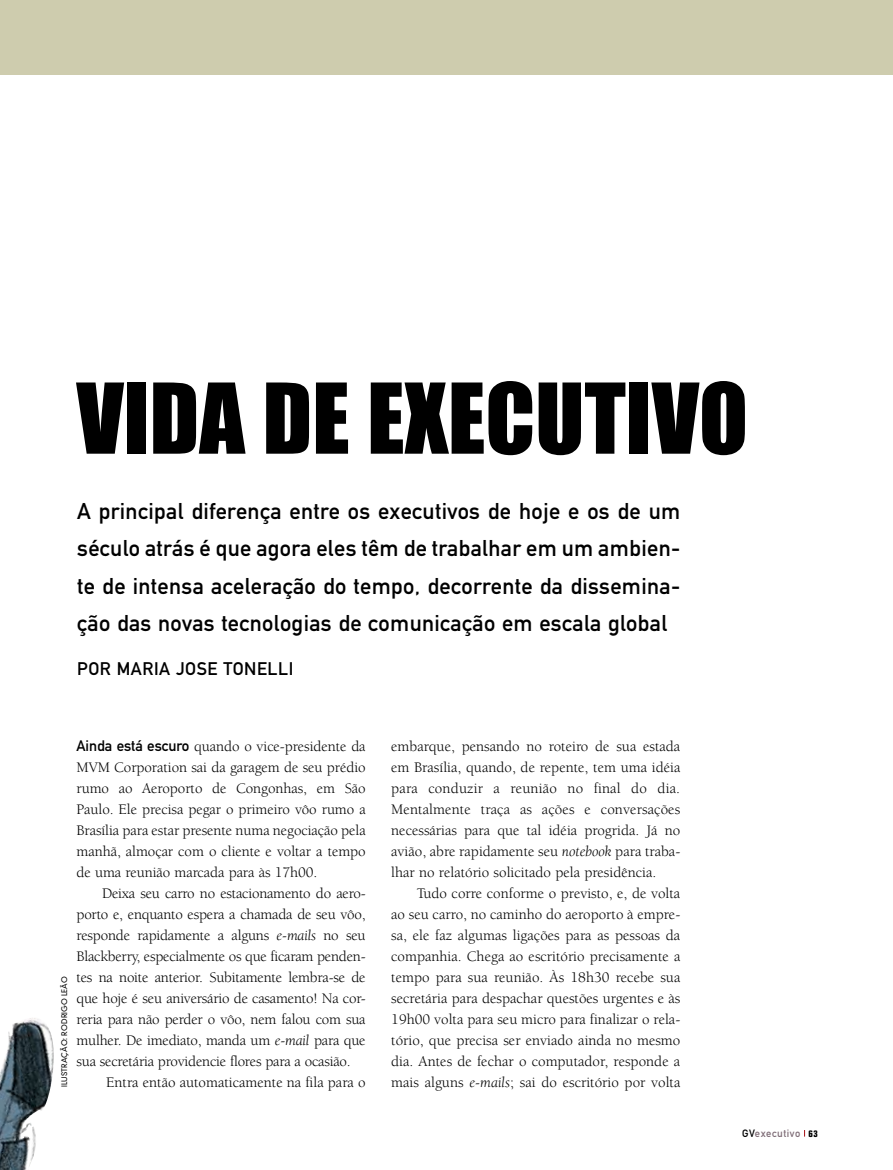
<style>
.page{position:relative;width:893px;height:1170px;background:#fff}
.page>*{position:absolute;margin:0;border:0;box-sizing:border-box;transform-origin:0 0}
.t1{font:90px "Impact";color:#000}
.t2{font:22.5px/37.5px "DIN Mittelschrift";letter-spacing:.015em;color:#000;text-align:justify}
.t3{font:18px "DIN Mittelschrift";letter-spacing:.03em;color:#000}
.t4{font:15px/21px "Berkeley";letter-spacing:-.015em;color:#000;text-align:justify}
.t5{font:10.5px "DIN Mittelschrift";letter-spacing:.05em;color:#7f6d77}
.t6{font:300 7.5px "DIN Neuzeit Grotesk";color:#000}
.s1{font-family:"DIN Mittelschrift"}
.s2{font-style:italic}
.s3{color:#000}
.s4{font-family:"Eurostile";font-weight:700;font-stretch:condensed;font-size:9px;color:#000}
</style>
<div class="page">
<div style="left:0;top:0;width:893px;height:74px;background:#ceccae"></div>
<img style="left:0;top:1018px;width:54px;height:151px">
<h1 class="t1" style="left:77px;top:363px;width:673px">VIDA DE EXECUTIVO</h1>
<h2 class="t2" style="left:77px;top:492px;width:605px">A principal diferença entre os executivos de hoje e os de um século atrás é que agora eles têm de trabalhar em um ambien&shy;te de intensa aceleração do tempo, decorrente da dissemina&shy;ção das novas tecnologias de comunicação em escala global</h2>
<p class="t3" style="left:77px;top:658px;width:218px">Por Maria Jose Tonelli</p>
<p class="t4" style="left:77px;top:735px;width:291px"><span class="s1">Ainda está escuro</span> quando o vice-presidente da MVM Corporation sai da garagem de seu prédio rumo ao Aeroporto de Congonhas, em São Paulo. Ele precisa pegar o primeiro vôo rumo a Brasília para estar presente numa negociação pela manhã, almoçar com o cliente e voltar a tempo de uma reunião marcada para às 17h00.</p>
<p class="t4" style="left:102px;top:882px;width:265px">Deixa seu carro no estacionamento do aero-</p>
<p class="t4" style="left:77px;top:903px;width:291px">porto e, enquanto espera a chamada de seu vôo,</p>
<p class="t4" style="left:77px;top:924px;width:291px">responde rapidamente a alguns <span class="s2">e-mails</span> no seu</p>
<p class="t4" style="left:77px;top:945px;width:291px">Blackberry, especialmente os que ficaram penden-</p>
<p class="t4" style="left:77px;top:966px;width:291px">tes na noite anterior. Subitamente lembra-se de</p>
<p class="t4" style="left:77px;top:987px;width:291px">que hoje é seu aniversário de casamento! Na cor-</p>
<p class="t4" style="left:77px;top:1008px;width:291px">reria para não perder o vôo, nem falou com sua</p>
<p class="t4" style="left:77px;top:1029px;width:291px">mulher. De imediato, manda um <span class="s2">e-mail</span> para que</p>
<p class="t4" style="left:77px;top:1050px;width:276px">sua secretária providencie flores para a ocasião.</p>
<p class="t4" style="left:106px;top:1071px;width:261px">Entra então automaticamente na fila para o</p>
<p class="t6" style="left:60px;top:1086px;width:112px;rotate:-90deg">Ilustração: Rodrigo Leão</p>
<p class="t4" style="left:391px;top:735px;width:291px">embarque, pensando no roteiro de sua estada em Brasília, quando, de repente, tem uma idéia para conduzir a reunião no final do dia.<br>Mentalmente traça as ações e conversações necessárias para que tal idéia progrida. Já no avião, abre rapidamente seu <span class="s2">notebook</span> para traba&shy;lhar no relatório solicitado pela presidência.</p>
<p class="t4" style="left:391px;top:882px;width:291px;text-indent:26px">Tudo corre conforme o previsto, e, de volta ao seu carro, no caminho do aeroporto à empre&shy;sa, ele faz algumas ligações para as pessoas da companhia. Chega ao escritório precisamente a tempo para sua reunião. Às 18h30 recebe sua secretária para despachar questões urgentes e às 19h00 volta para seu micro para finalizar o rela&shy;tório, que precisa ser enviado ainda no mesmo dia. Antes de fechar o computador, responde a</p>
<p class="t4" style="left:391px;top:1071px;width:291px">mais alguns <span class="s2">e-mails</span>; sai do escritório por volta</p>
<p class="t5" style="left:742px;top:1126px;width:77px"><span class="s3">gv</span>executivo <span class="s4">63</span></p>
</div>
